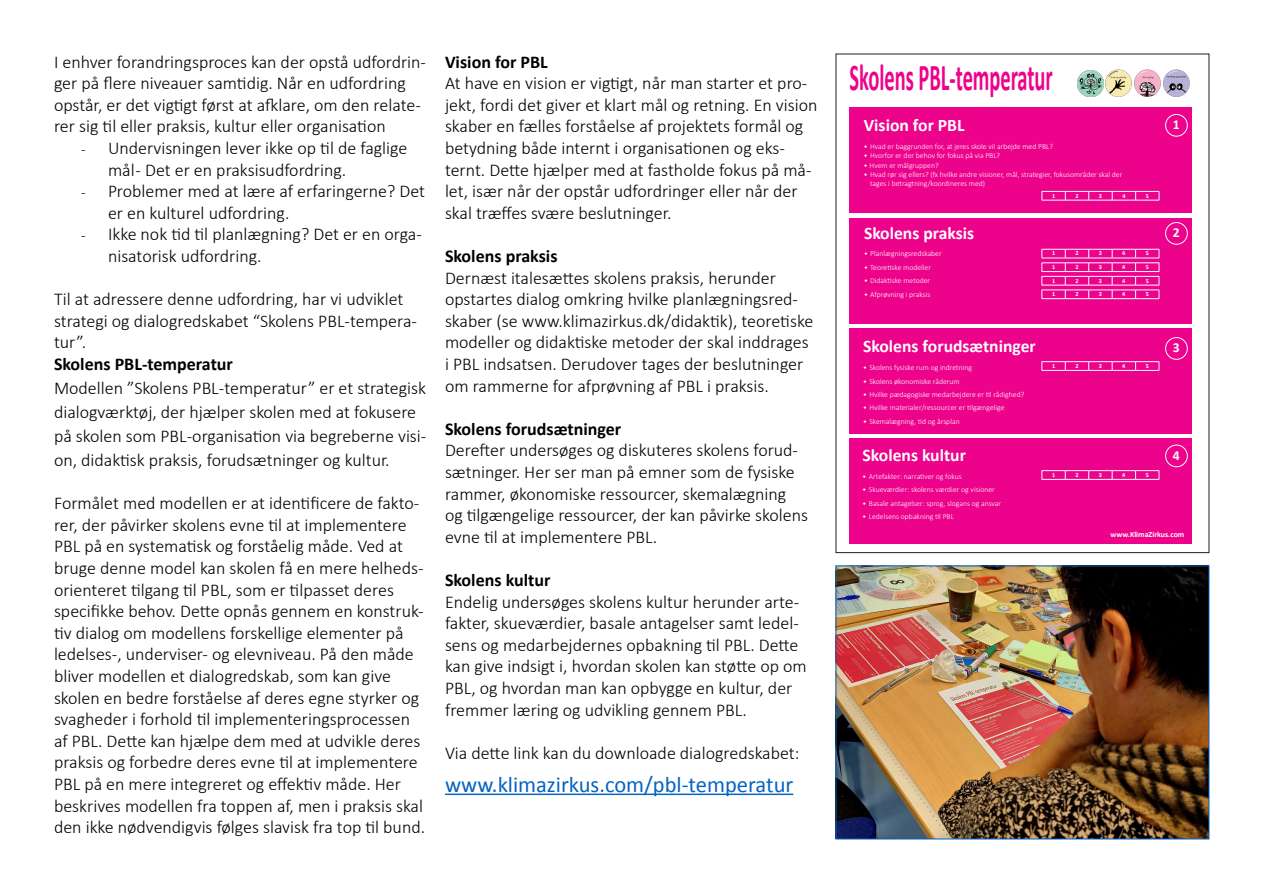
<style>
.page{position:relative;width:1263px;height:893px;background:#fff}
.page>*{position:absolute;margin:0;border:0;box-sizing:border-box;transform-origin:0 0}
.t1{font:700 38.1px "Calibri";color:#ed028c;scale:.54 1}
.t2{font:22.5px "Calibri";color:#0563c1}
.t3{font:300 18px/21.6px "Calibri";color:#000}
.t4{font:700 18px "Calibri";color:#000}
.t5{font:700 17.55px "Calibri";color:#fff}
.t6{font:700 13.65px "Calibri";color:#fff}
.t7{font:700 7.95px "Calibri";color:#fff}
.t8{font:300 7.65px/9.3px "Calibri";color:#fff}
.t9{font:700 6.15px "Calibri";color:#fff}
.s1{font-size:15px}
</style>
<div class="page">
<div style="left:848px;top:218px;width:343px;height:105px;background:#ed028c"></div>
<div style="left:848px;top:329px;width:343px;height:105px;background:#ed028c"></div>
<div style="left:848px;top:438px;width:343px;height:106px;background:#ed028c"></div>
<div style="left:849px;top:107px;width:343px;height:106px;background:#ed028c"></div>
<svg style="left:1041px;top:249px;width:119px;height:50px"></svg>
<svg style="left:1041px;top:361px;width:119px;height:10px"></svg>
<svg style="left:1041px;top:470px;width:119px;height:10px"></svg>
<div style="left:1165px;top:114px;width:22px;height:22px;border:1px solid #fff;border-radius:50%"></div>
<div style="left:1165px;top:222px;width:22px;height:22px;border:1px solid #fff;border-radius:50%"></div>
<div style="left:1165px;top:337px;width:22px;height:22px;border:1px solid #fff;border-radius:50%"></div>
<div style="left:1165px;top:445px;width:22px;height:22px;border:1px solid #fff;border-radius:50%"></div>
<svg style="left:1042px;top:191px;width:118px;height:10px"></svg>
<img style="left:1106px;top:70px;width:84px;height:27px">
<img style="left:1077px;top:70px;width:26px;height:26px">
<hr style="left:445px;top:794px;width:348px;height:1px;background:#0563c1">
<img style="left:838px;top:568px;width:369px;height:269px">
<p class="t3" style="left:54px;top:51px;width:374px">I enhver forandringsproces kan der opstå udfordrin&shy;ger på flere niveauer samtidig. Når en udfordring opstår, er det vigtigt først at afklare, om den relate&shy;rer sig til eller praksis, kultur eller organisation</p>
<p class="t3" style="left:108px;top:137px;width:301px;text-indent:-27px"><span class="s1">-</span> Undervisningen lever ikke op til de faglige mål - Det er en praksisudfordring.</p>
<p class="t3" style="left:108px;top:180px;width:319px;text-indent:-27px"><span class="s1">-</span> Problemer med at lære af erfaringerne? Det er en kulturel udfordring.</p>
<p class="t3" style="left:108px;top:223px;width:315px;text-indent:-27px"><span class="s1">-</span> Ikke nok tid til planlægning? Det er en orga&shy;nisatorisk udfordring.</p>
<p class="t3" style="left:54px;top:288px;width:364px">Til at adressere denne udfordring, har vi udviklet strategi og dialogredskabet “Skolens PBL-tempera&shy;tur”.</p>
<p class="t4" style="left:54px;top:352px;width:180px">Skolens PBL-temperatur</p>
<p class="t3" style="left:54px;top:376px;width:374px;line-height:24px">Modellen ”Skolens PBL-temperatur” er et strategisk dialogværktøj, der hjælper skolen med at fokusere på skolen som PBL-organisation via begreberne visi&shy;on, didaktisk praksis, forudsætninger og kultur.</p>
<p class="t3" style="left:54px;top:492px;width:373px">Formålet med modellen er at identificere de fakto&shy;rer, der påvirker skolens evne til at implementere PBL på en systematisk og forståelig måde. Ved at bruge denne model kan skolen få en mere helheds&shy;orienteret tilgang til PBL, som er tilpasset deres specifikke behov. Dette opnås gennem en konstruk&shy;tiv dialog om modellens forskellige elementer på ledelses-, underviser- og elevniveau. På den måde bliver modellen et dialogredskab, som kan give skolen en bedre forståelse af deres egne styrker og svagheder i forhold til implementeringsprocessen af PBL. Dette kan hjælpe dem med at udvikle deres praksis og forbedre deres evne til at implementere PBL på en mere integreret og effektiv måde. Her beskrives modellen fra toppen af, men i praksis skal den ikke nødvendigvis følges slavisk fra top til bund.</p>
<p class="t4" style="left:445px;top:50px;width:104px">Vision for PBL</p>
<p class="t3" style="left:445px;top:72px;width:374px">At have en vision er vigtigt, når man starter et pro&shy;jekt, fordi det giver et klart mål og retning. En vision skaber en fælles forståelse af projektets formål og betydning både internt i organisationen og eks&shy;ternt. Dette hjælper med at fastholde fokus på må&shy;let, især når der opstår udfordringer eller når der skal træffes svære beslutninger.</p>
<p class="t4" style="left:445px;top:244px;width:114px">Skolens praksis</p>
<p class="t3" style="left:445px;top:267px;width:370px">Dernæst italesættes skolens praksis, herunder opstartes dialog omkring hvilke planlægningsred&shy;skaber (se www.klimazirkus.dk/didaktik), teoretiske modeller og didaktiske metoder der skal inddrages i PBL indsatsen. Derudover tages der beslutninger om rammerne for afprøvning af PBL i praksis.</p>
<p class="t4" style="left:445px;top:417px;width:178px">Skolens forudsætninger</p>
<p class="t3" style="left:445px;top:439px;width:365px">Derefter undersøges og diskuteres skolens forud&shy;sætninger. Her ser man på emner som de fysiske rammer, økonomiske ressourcer, skemalægning og tilgængelige ressourcer, der kan påvirke skolens evne til at implementere PBL.</p>
<p class="t4" style="left:445px;top:568px;width:107px">Skolens kultur</p>
<p class="t3" style="left:445px;top:591px;width:363px">Endelig undersøges skolens kultur herunder arte&shy;fakter, skueværdier, basale antagelser samt ledel&shy;sens og medarbejdernes opbakning til PBL. Dette kan give indsigt i, hvordan skolen kan støtte op om PBL, og hvordan man kan opbygge en kultur, der fremmer læring og udvikling gennem PBL.</p>
<p class="t3" style="left:445px;top:742px;width:356px">Via dette link kan du downloade dialogredskabet:</p>
<p class="t2" style="left:445px;top:770px;width:350px">www.klimazirkus.com/pbl-temperatur</p>
<p class="t1" style="left:849px;top:53px;width:378px">Skolens PBL-temperatur</p>
<p class="t5" style="left:864px;top:114px;width:102px">Vision for PBL</p>
<p class="t8" style="left:864px;top:142px;width:191px">• Hvad er baggrunden for, at jeres skole vil arbejde med PBL?</p>
<p class="t8" style="left:864px;top:151px;width:138px">• Hvorfor er der behov for fokus på via PBL?</p>
<p class="t8" style="left:864px;top:160px;width:76px">• Hvem er målgruppen?</p>
<p class="t8" style="left:870px;top:170px;width:254px;text-indent:-6px">• Hvad rør sig ellers? (fx hvilke andre visioner, mål, strategier, fokusområder skal der tages i betragtning/koordineres med)</p>
<p class="t5" style="left:864px;top:222px;width:112px">Skolens praksis</p>
<p class="t8" style="left:864px;top:249px;width:79px">• Planlægningsredskaber</p>
<p class="t8" style="left:864px;top:262px;width:69px">• Teoretiske modeller</p>
<p class="t8" style="left:864px;top:276px;width:68px">• Didaktiske metoder</p>
<p class="t8" style="left:864px;top:289px;width:68px">• Afprøvning i praksis</p>
<p class="t9" style="left:1052px;top:192px;width:5px">1</p>
<p class="t9" style="left:1075px;top:192px;width:5px">2</p>
<p class="t9" style="left:1099px;top:192px;width:5px">3</p>
<p class="t9" style="left:1122px;top:192px;width:5px">4</p>
<p class="t9" style="left:1146px;top:192px;width:5px">5</p>
<p class="t9" style="left:1052px;top:249px;width:5px">1</p>
<p class="t9" style="left:1075px;top:249px;width:5px">2</p>
<p class="t9" style="left:1099px;top:249px;width:5px">3</p>
<p class="t9" style="left:1122px;top:249px;width:5px">4</p>
<p class="t9" style="left:1146px;top:249px;width:5px">5</p>
<p class="t9" style="left:1052px;top:263px;width:5px">1</p>
<p class="t9" style="left:1075px;top:263px;width:5px">2</p>
<p class="t9" style="left:1099px;top:263px;width:5px">3</p>
<p class="t9" style="left:1122px;top:263px;width:5px">4</p>
<p class="t9" style="left:1146px;top:263px;width:5px">5</p>
<p class="t9" style="left:1052px;top:277px;width:5px">1</p>
<p class="t9" style="left:1075px;top:277px;width:5px">2</p>
<p class="t9" style="left:1099px;top:277px;width:5px">3</p>
<p class="t9" style="left:1122px;top:277px;width:5px">4</p>
<p class="t9" style="left:1146px;top:277px;width:5px">5</p>
<p class="t9" style="left:1052px;top:290px;width:5px">1</p>
<p class="t9" style="left:1075px;top:290px;width:5px">2</p>
<p class="t9" style="left:1099px;top:290px;width:5px">3</p>
<p class="t9" style="left:1122px;top:290px;width:5px">4</p>
<p class="t9" style="left:1146px;top:290px;width:5px">5</p>
<p class="t5" style="left:863px;top:335px;width:174px">Skolens forudsætninger</p>
<p class="t8" style="left:863px;top:363px;width:110px">• Skolens fysiske rum og indretning</p>
<p class="t8" style="left:863px;top:376px;width:98px">• Skolens økonomiske råderum</p>
<p class="t8" style="left:863px;top:390px;width:163px">• Hvilke pædagogiske medarbejdere er til rådighed?</p>
<p class="t8" style="left:863px;top:403px;width:143px">• Hvilke materialer/ressourcer er tilgængelige</p>
<p class="t8" style="left:863px;top:417px;width:98px">• Skemalægning, tid og årsplan</p>
<p class="t5" style="left:863px;top:444px;width:105px">Skolens kultur</p>
<p class="t8" style="left:863px;top:472px;width:101px">• Artefakter: narrativer og fokus</p>
<p class="t8" style="left:863px;top:485px;width:134px">• Skueværdier: skolens værdier og visioner</p>
<p class="t8" style="left:863px;top:499px;width:140px">• Basale antagelser: sprog, slogans og ansvar</p>
<p class="t8" style="left:863px;top:512px;width:93px">• Ledelsens opbakning til PBL</p>
<p class="t9" style="left:1052px;top:362px;width:5px">1</p>
<p class="t9" style="left:1075px;top:362px;width:5px">2</p>
<p class="t9" style="left:1099px;top:362px;width:5px">3</p>
<p class="t9" style="left:1122px;top:362px;width:5px">4</p>
<p class="t9" style="left:1146px;top:362px;width:5px">5</p>
<p class="t9" style="left:1052px;top:471px;width:5px">1</p>
<p class="t9" style="left:1075px;top:471px;width:5px">2</p>
<p class="t9" style="left:1099px;top:471px;width:5px">3</p>
<p class="t9" style="left:1122px;top:471px;width:5px">4</p>
<p class="t9" style="left:1146px;top:471px;width:5px">5</p>
<p class="t6" style="left:1173px;top:116px;width:8px">1</p>
<p class="t6" style="left:1173px;top:224px;width:8px">2</p>
<p class="t6" style="left:1173px;top:339px;width:8px">3</p>
<p class="t6" style="left:1173px;top:447px;width:8px">4</p>
<p class="t7" style="left:1110px;top:529px;width:75px">www.KlimaZirkus.com</p>
</div>
